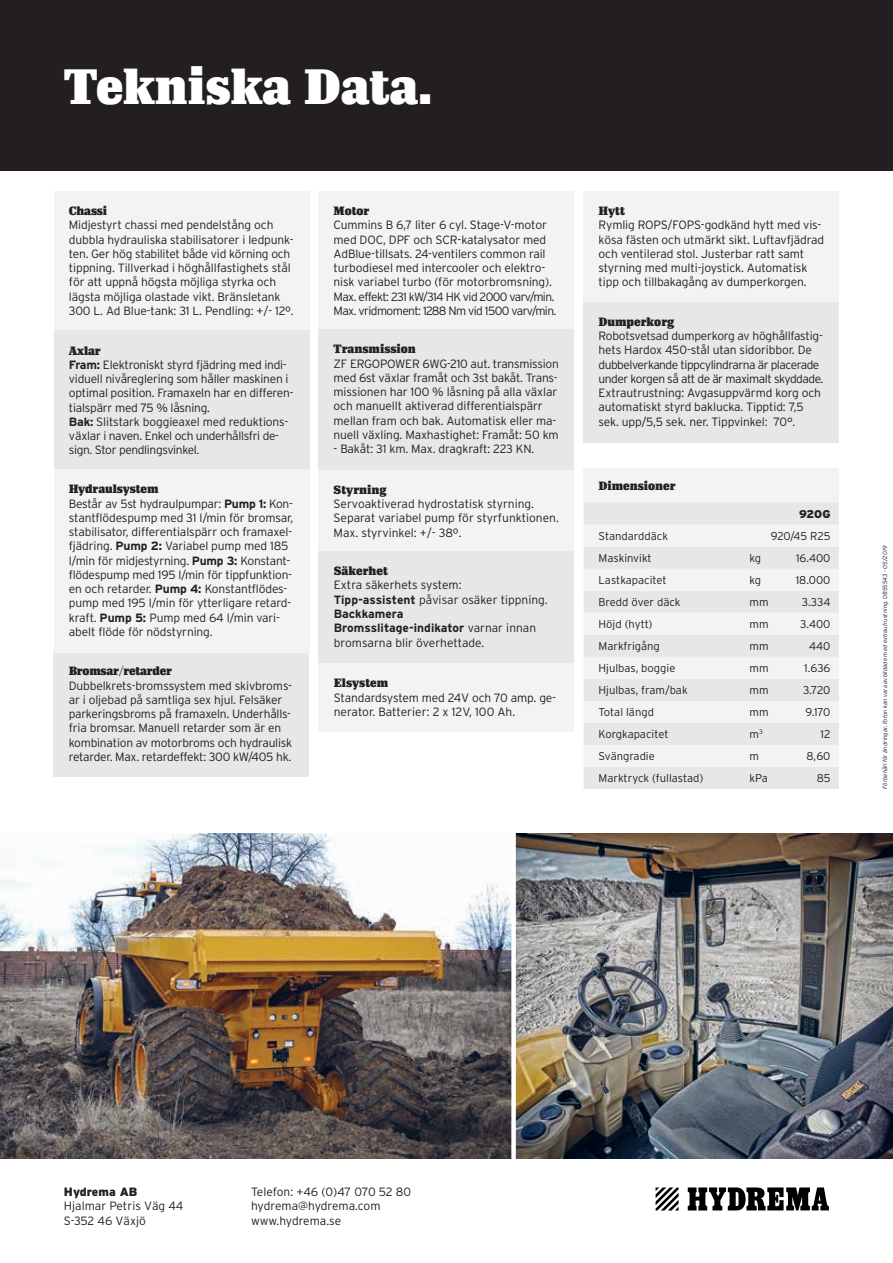
<style>
.page{position:relative;width:893px;height:1263px;background:#fff}
.page>*{position:absolute;margin:0;border:0;box-sizing:border-box;transform-origin:0 0}
.t1{font:49.5px "Impacto";color:#fff}
.t2{font:300 12px/14.2px "Interstate";letter-spacing:-.01em;color:#231f20}
.t3{font:12px "Impacto";color:#231f20}
.t4{font:12px "Impacto";letter-spacing:-.02em;color:#231f20}
.t5{font:900 12px "Interstate";color:#231f20}
.t6{font:300 11.25px "Interstate";color:#231f20}
.t7{font:900 11.25px "Interstate";color:#231f20}
.t8{font:italic 300 6px "Interstate";color:#231f20}
.s1{font-weight:700}
</style>
<div class="page">
<div style="left:0;top:0;width:893px;height:170px;background:#231f20"></div>
<svg style="left:656px;top:1187px;width:23px;height:23px"></svg>
<svg style="left:688px;top:1187px;width:141px;height:23px"></svg>
<img style="left:0;top:833px;width:511px;height:326px">
<img style="left:516px;top:833px;width:377px;height:326px">
<div style="left:584px;top:468px;width:255px;height:34px;background:#f2f3f4"></div>
<div style="left:584px;top:502px;width:255px;height:287px;background:#e6e7e9"></div>
<svg style="left:584px;top:525px;width:255px;height:242px;fill:#f2f3f4"></svg>
<div style="left:54px;top:191px;width:255px;height:140px;background:#f2f3f4"></div>
<div style="left:54px;top:651px;width:255px;height:126px;background:#e6e7e9"></div>
<div style="left:54px;top:331px;width:255px;height:141px;background:#e6e7e9"></div>
<div style="left:54px;top:469px;width:255px;height:184px;background:#f2f3f4"></div>
<div style="left:584px;top:191px;width:255px;height:111px;background:#f2f3f4"></div>
<div style="left:319px;top:191px;width:255px;height:145px;background:#f2f3f4"></div>
<div style="left:319px;top:330px;width:255px;height:142px;background:#e6e7e9"></div>
<div style="left:319px;top:470px;width:255px;height:81px;background:#f2f3f4"></div>
<div style="left:584px;top:302px;width:255px;height:140px;background:#e6e7e9"></div>
<div style="left:319px;top:551px;width:255px;height:112px;background:#e6e7e9"></div>
<div style="left:319px;top:663px;width:255px;height:68px;background:#f2f3f4"></div>
<h1 class="t1" style="left:64px;top:58px;width:370px">Tekniska Data.</h1>
<p class="t3" style="left:69px;top:204px;width:40px">Chassi</p>
<p class="t2" style="left:69px;top:218px;width:226px">Midjestyrt chassi med pendelstång och dubbla hydrauliska stabilisatorer i ledpunk&shy;ten. Ger hög stabilitet både vid körning och tippning. Tillverkad i höghållfastighets stål för att uppnå högsta möjliga styrka och lägsta möjliga olastade vikt. Bränsletank 300 L. Ad Blue-tank: 31 L. Pendling: +/- 12º.</p>
<p class="t3" style="left:69px;top:343px;width:33px">Axlar</p>
<p class="t2" style="left:69px;top:357px;width:226px"><span class="s1">Fram:</span> Elektroniskt styrd fjädring med indi&shy;viduell nivåreglering som håller maskinen i optimal position. Framaxeln har en differen&shy;tialspärr med 75 % låsning.<br><span class="s1">Bak:</span> Slitstark boggieaxel med reduktions&shy;växlar i naven. Enkel och underhållsfri de&shy;sign. Stor pendlingsvinkel.</p>
<p class="t3" style="left:69px;top:482px;width:91px">Hydraulsystem</p>
<p class="t2" style="left:69px;top:496px;width:226px">Består av 5st hydraulpumpar: <span class="s1">Pump 1:</span> Kon&shy;stantflödespump med 31 l/min för bromsar, stabilisator, differentialspärr och framaxel&shy;fjädring. <span class="s1">Pump 2:</span> Variabel pump med 185 l/min för midjestyrning. <span class="s1">Pump 3:</span> Konstant&shy;flödespump med 195 l/min för tippfunktion&shy;en och retarder. <span class="s1">Pump 4:</span> Konstantflödes&shy;pump med 195 l/min för ytterligare retard&shy;kraft. <span class="s1">Pump 5:</span> Pump med 64 l/min vari&shy;abelt flöde för nödstyrning.</p>
<p class="t4" style="left:69px;top:664px;width:105px">Bromsar/retarder</p>
<p class="t2" style="left:69px;top:678px;width:225px">Dubbelkrets-bromssystem med skivbroms&shy;ar i oljebad på samtliga sex hjul. Felsäker parkeringsbroms på framaxeln. Underhålls&shy;fria bromsar. Manuell retarder som är en kombination av motorbroms och hydraulisk retarder. Max. retardeffekt: 300 kW/405 hk.</p>
<p class="t3" style="left:334px;top:204px;width:37px">Motor</p>
<p class="t2" style="left:334px;top:218px;width:224px">Cummins B 6,7 liter 6 cyl. Stage-V-motor med DOC, DPF och SCR-katalysator med AdBlue-tillsats. 24-ventilers common rail turbodiesel med intercooler och elektro&shy;nisk variabel turbo (för motorbromsning).<br>Max. effekt: 231 kW/314 HK vid 2000 varv/min.<br>Max. vridmoment: 1288 Nm vid 1500 varv/min.</p>
<p class="t3" style="left:334px;top:342px;width:84px">Transmission</p>
<p class="t2" style="left:334px;top:356px;width:227px">ZF ERGOPOWER 6WG-210 aut. transmission med 6st växlar framåt och 3st bakåt. Trans&shy;missionen har 100 % låsning på alla växlar och manuellt aktiverad differentialspärr mellan fram och bak. Automatisk eller ma&shy;nuell växling. Maxhastighet: Framåt: 50 km</p>
<p class="t2" style="left:334px;top:442px;width:202px">- Bakåt: 31 km. Max. dragkraft: 223 KN.</p>
<p class="t3" style="left:334px;top:483px;width:54px">Styrning</p>
<p class="t2" style="left:334px;top:497px;width:227px">Servoaktiverad hydrostatisk styrning.<br>Separat variabel pump för styrfunktionen.<br>Max. styrvinkel: +/- 38º.</p>
<p class="t3" style="left:334px;top:564px;width:56px">Säkerhet</p>
<p class="t2" style="left:334px;top:578px;width:215px">Extra säkerhets system:<br><span class="s1">Tipp-assistent</span> påvisar osäker tippning.<br><span class="s1">Backkamera<br>Bromsslitage-indikator</span> varnar innan bromsarna blir överhettade.</p>
<p class="t3" style="left:334px;top:676px;width:56px">Elsystem</p>
<p class="t2" style="left:334px;top:690px;width:224px">Standardsystem med 24V och 70 amp. ge&shy;nerator. Batterier: 2 x 12V, 100 Ah.</p>
<p class="t3" style="left:598px;top:204px;width:28px">Hytt</p>
<p class="t2" style="left:598px;top:218px;width:227px">Rymlig ROPS/FOPS-godkänd hytt med vis&shy;kösa fästen och utmärkt sikt. Luftavfjädrad och ventilerad stol. Justerbar ratt samt styrning med multi-joystick. Automatisk tipp och tillbakagång av dumperkorgen.</p>
<p class="t3" style="left:598px;top:315px;width:77px">Dumperkorg</p>
<p class="t2" style="left:598px;top:329px;width:226px">Robotsvetsad dumperkorg av höghållfastig&shy;hets Hardox 450-stål utan sidoribbor. De dubbelverkande tippcylindrarna är placerade under korgen så att de är maximalt skyddade.<br>Extrautrustning: Avgasuppvärmd korg och automatiskt styrd baklucka. Tipptid: 7,5 sek. upp/5,5 sek. ner. Tippvinkel: 70°.</p>
<p class="t3" style="left:598px;top:479px;width:79px">Dimensioner</p>
<p class="t7" style="left:799px;top:507px;width:33px">920G</p>
<p class="t6" style="left:598px;top:530px;width:71px">Standarddäck</p>
<p class="t6" style="left:771px;top:530px;width:61px">920/45 R25</p>
<p class="t6" style="left:598px;top:552px;width:55px">Maskinvikt</p>
<p class="t6" style="left:749px;top:552px;width:13px">kg</p>
<p class="t6" style="left:796px;top:552px;width:36px">16.400</p>
<p class="t6" style="left:598px;top:574px;width:70px">Lastkapacitet</p>
<p class="t6" style="left:749px;top:574px;width:13px">kg</p>
<p class="t6" style="left:796px;top:574px;width:36px">18.000</p>
<p class="t6" style="left:598px;top:596px;width:84px">Bredd över däck</p>
<p class="t6" style="left:749px;top:596px;width:21px">mm</p>
<p class="t6" style="left:802px;top:596px;width:30px">3.334</p>
<p class="t6" style="left:598px;top:618px;width:56px">Höjd (hytt)</p>
<p class="t6" style="left:749px;top:618px;width:21px">mm</p>
<p class="t6" style="left:800px;top:618px;width:32px">3.400</p>
<p class="t6" style="left:598px;top:640px;width:63px">Markfrigång</p>
<p class="t6" style="left:749px;top:640px;width:21px">mm</p>
<p class="t6" style="left:809px;top:640px;width:23px">440</p>
<p class="t6" style="left:598px;top:662px;width:78px">Hjulbas, boggie</p>
<p class="t6" style="left:749px;top:662px;width:21px">mm</p>
<p class="t6" style="left:804px;top:662px;width:28px">1.636</p>
<p class="t6" style="left:598px;top:684px;width:91px">Hjulbas, fram/bak</p>
<p class="t6" style="left:749px;top:684px;width:21px">mm</p>
<p class="t6" style="left:803px;top:684px;width:29px">3.720</p>
<p class="t6" style="left:598px;top:706px;width:57px">Total längd</p>
<p class="t6" style="left:749px;top:706px;width:21px">mm</p>
<p class="t6" style="left:805px;top:706px;width:26px">9.170</p>
<p class="t6" style="left:598px;top:728px;width:72px">Korgkapacitet</p>
<p class="t6" style="left:749px;top:728px;width:15px">m<sup>3</sup></p>
<p class="t6" style="left:820px;top:728px;width:11px">12</p>
<p class="t6" style="left:598px;top:750px;width:58px">Svängradie</p>
<p class="t6" style="left:749px;top:750px;width:11px">m</p>
<p class="t6" style="left:806px;top:750px;width:25px">8,60</p>
<p class="t6" style="left:598px;top:772px;width:106px">Marktryck (fullastad)</p>
<p class="t6" style="left:749px;top:772px;width:20px">kPa</p>
<p class="t6" style="left:817px;top:772px;width:15px">85</p>
<p class="t8" style="left:881px;top:789px;width:245px;rotate:-90deg">Förbehåll för ändringar. Foton kan vara avbildade med extrautrustning. 0855543 - 05/2019</p>
<p class="t5" style="left:64px;top:1185px;width:75px">Hydrema AB</p>
<p class="t2" style="left:64px;top:1199px;width:121px">Hjalmar Petris Väg 44<br>S-352 46 Växjö</p>
<p class="t2" style="left:251px;top:1184px;width:162px">Telefon: +46 (0)47 070 52 80 hydrema@hydrema.com www.hydrema.se</p>
</div>
